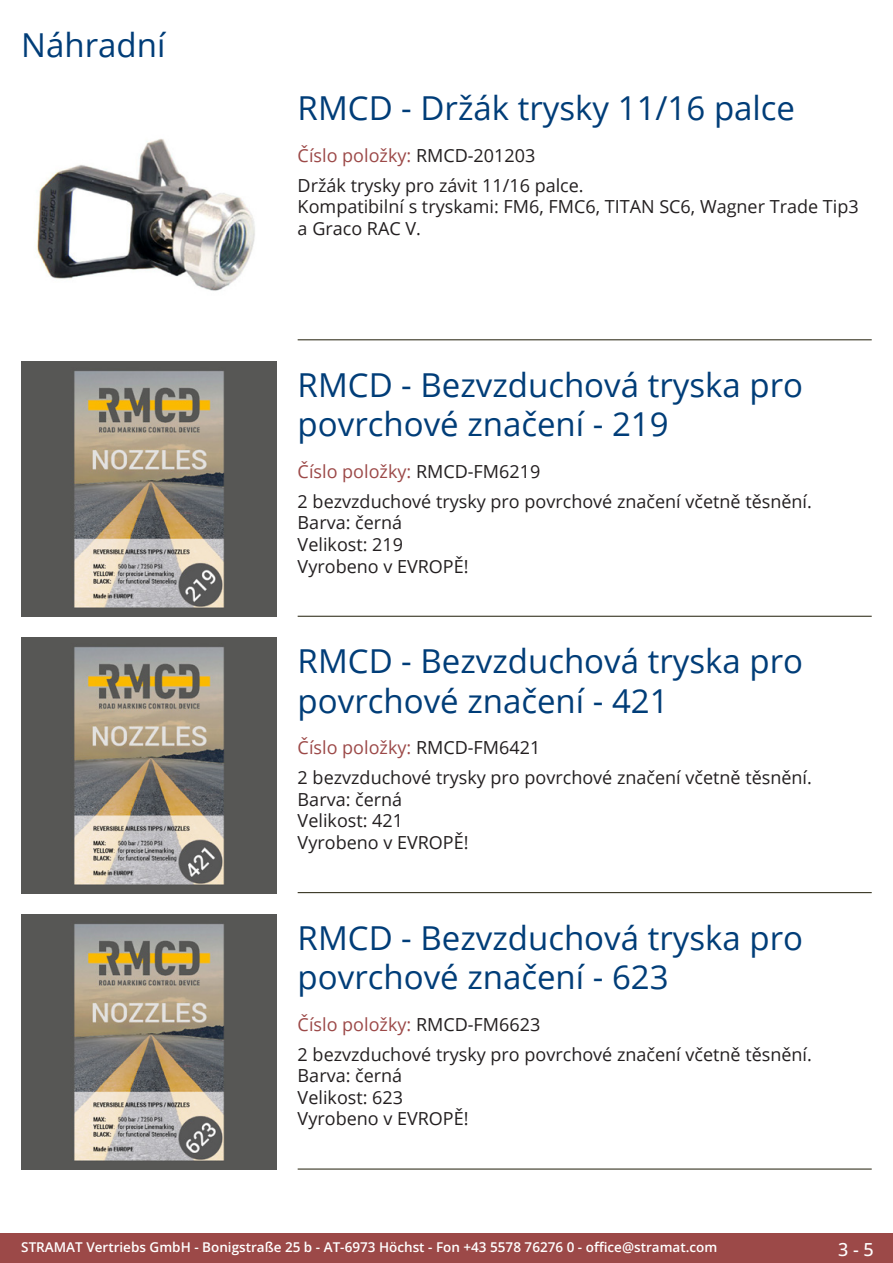
<style>
.page{position:relative;width:893px;height:1263px;background:#fff}
.page>*{position:absolute;margin:0;border:0;box-sizing:border-box;transform-origin:0 0}
.Produkttitel{font:33px/39.6px "Open Sans";color:#003d78}
.RastTitel{font:33px "Open Sans";color:#003d78}
.Beschreibung_Text{font:18px/21.6px "Open Sans";color:#231f20}
.TechDaten_Überschrif{font:18px "Open Sans";color:#9c4948}
.t1{font:500 18px "Open Sans";color:#fff}
.t2{font:600 13.5px "Open Sans";color:#fff}
.s1{color:#231f20}
</style>
<div class="page">
<div style="left:0;top:1233px;width:893px;height:30px;background:#9c4948"></div>
<hr style="left:298px;top:340px;width:574px;height:1px;background:#201d08">
<hr style="left:298px;top:616px;width:574px;height:1px;background:#201d08">
<hr style="left:298px;top:892px;width:574px;height:1px;background:#201d08">
<hr style="left:298px;top:1169px;width:574px;height:1px;background:#201d08">
<img style="left:36px;top:139px;width:219px;height:152px">
<img style="left:21px;top:361px;width:255px;height:256px">
<img style="left:21px;top:638px;width:255px;height:255px">
<img style="left:21px;top:914px;width:255px;height:255px">
<p class="RastTitel" style="left:21px;top:22px;width:146px">Náhradní</p>
<p class="Produkttitel" style="left:298px;top:88px;width:499px">RMCD - Držák trysky 11/16 palce</p>
<p class="TechDaten_Überschrif" style="left:298px;top:143px;width:239px">Číslo položky: <span class="s1">RMCD-201203</span></p>
<p class="Beschreibung_Text" style="left:298px;top:174px;width:562px">Držák trysky pro závit 11/16 palce.<br>Kompatibilní s tryskami: FM6, FMC6, TITAN SC6, Wagner Trade Tip3 a Graco RAC V.</p>
<p class="Produkttitel" style="left:298px;top:364px;width:507px">RMCD - Bezvzduchová tryska pro povrchové značení - 219</p>
<p class="TechDaten_Überschrif" style="left:298px;top:459px;width:244px">Číslo položky: <span class="s1">RMCD-FM6219</span></p>
<p class="Beschreibung_Text" style="left:298px;top:490px;width:516px">2 bezvzduchové trysky pro povrchové značení včetně těsnění.<br>Barva: černá<br>Velikost: 219<br>Vyrobeno v EVROPĚ!</p>
<p class="Produkttitel" style="left:298px;top:640px;width:507px">RMCD - Bezvzduchová tryska pro povrchové značení - 421</p>
<p class="TechDaten_Überschrif" style="left:298px;top:735px;width:244px">Číslo položky: <span class="s1">RMCD-FM6421</span></p>
<p class="Beschreibung_Text" style="left:298px;top:766px;width:516px">2 bezvzduchové trysky pro povrchové značení včetně těsnění.<br>Barva: černá<br>Velikost: 421<br>Vyrobeno v EVROPĚ!</p>
<p class="Produkttitel" style="left:298px;top:917px;width:507px">RMCD - Bezvzduchová tryska pro povrchové značení - 623</p>
<p class="TechDaten_Überschrif" style="left:298px;top:1012px;width:244px">Číslo položky: <span class="s1">RMCD-FM6623</span></p>
<p class="Beschreibung_Text" style="left:298px;top:1043px;width:516px">2 bezvzduchové trysky pro povrchové značení včetně těsnění.<br>Barva: černá<br>Velikost: 623<br>Vyrobeno v EVROPĚ!</p>
<p class="t2" style="left:21px;top:1238px;width:698px">STRAMAT Vertriebs GmbH - Bonigstraße 25 b - AT-6973 Höchst - Fon +43 5578 76276 0 - office@stramat.com</p>
<p class="t1" style="left:838px;top:1237px;width:37px">3 - 5</p>
</div>
